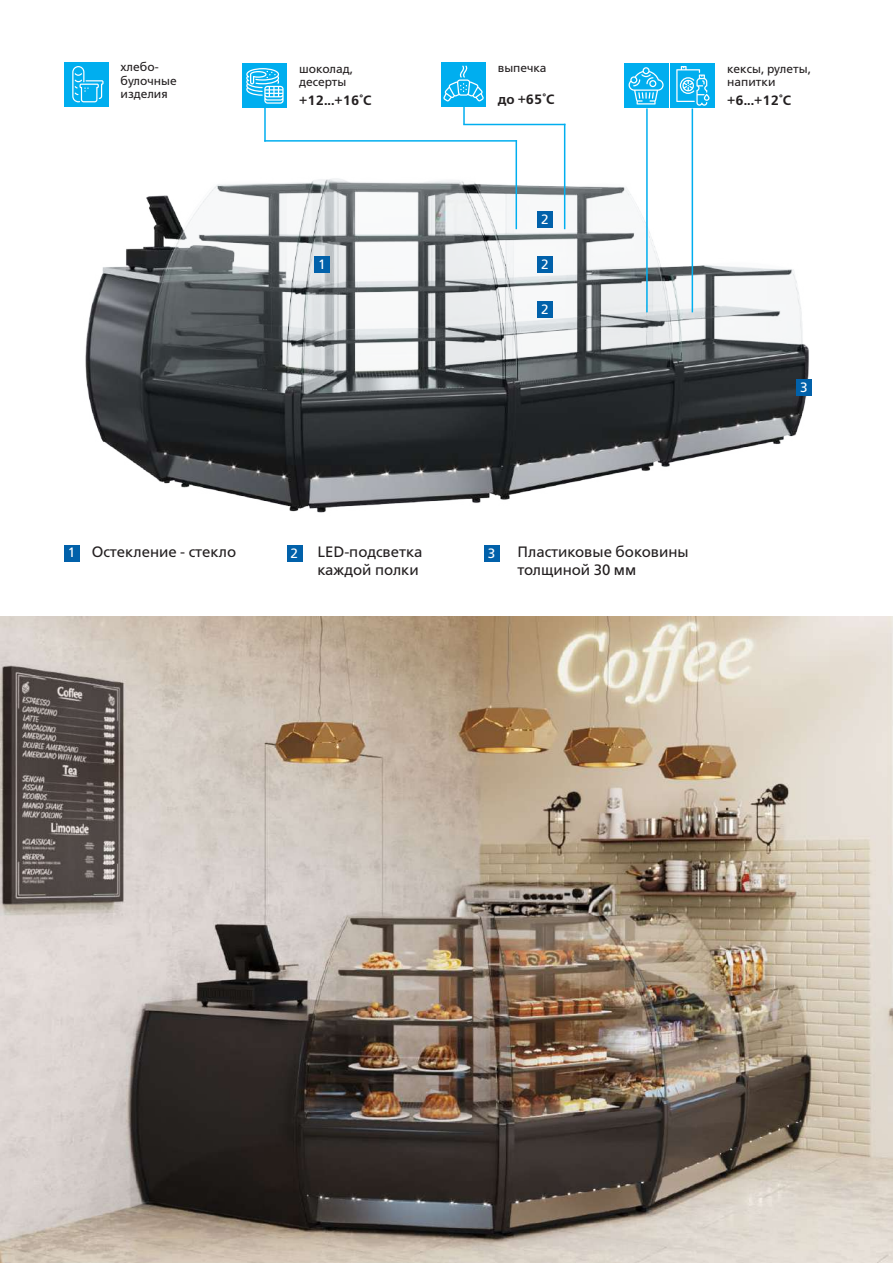
<style>
.page{position:relative;width:893px;height:1263px;background:#fff}
.page>*{position:absolute;margin:0;border:0;box-sizing:border-box;transform-origin:0 0}
.t1{font:15px/18px "Free Set C";color:#231f20}
.t2{font:700 13.5px "Free Set C";color:#231f20}
.t3{font:13.5px "Free Set C";color:#fff}
.t4{font:12px/13.5px "Free Set C";color:#231f20}
.s1{font-size:13.5px;color:#fff}
</style>
<div class="page">
<img style="left:85px;top:121px;width:727px;height:392px">
<img style="left:0;top:617px;width:893px;height:646px">
<div style="left:64px;top:545px;width:16px;height:16px;background:#0161aa"></div>
<div style="left:287px;top:545px;width:16px;height:16px;background:#0161aa"></div>
<div style="left:484px;top:545px;width:16px;height:16px;background:#0161aa"></div>
<div style="left:314px;top:256px;width:16px;height:17px;background:#0161aa"></div>
<div style="left:797px;top:379px;width:15px;height:16px;background:#0161aa"></div>
<div style="left:537px;top:211px;width:16px;height:16px;background:#0161aa"></div>
<div style="left:537px;top:256px;width:16px;height:17px;background:#0161aa"></div>
<div style="left:537px;top:302px;width:16px;height:16px;background:#0161aa"></div>
<div style="left:624px;top:64px;width:44px;height:44px;background:#00aeef"></div>
<svg style="left:629px;top:67px;width:35px;height:38px"></svg>
<div style="left:671px;top:64px;width:44px;height:44px;background:#00aeef"></div>
<svg style="left:676px;top:66px;width:34px;height:40px"></svg>
<div style="left:64px;top:62px;width:45px;height:44px;background:#00aeef"></div>
<svg style="left:72px;top:66px;width:32px;height:36px"></svg>
<div style="left:441px;top:63px;width:45px;height:44px;background:#00aeef"></div>
<div style="left:243px;top:64px;width:44px;height:44px;background:#00aeef"></div>
<svg style="left:246px;top:68px;width:38px;height:36px"></svg>
<hr style="left:264px;top:106px;width:2px;height:36px;background:#00aeef">
<svg style="left:443px;top:66px;width:41px;height:58px"></svg>
<hr style="left:264px;top:140px;width:253px;height:2px;background:#00aeef">
<hr style="left:516px;top:140px;width:1px;height:89px;background:#00aeef">
<hr style="left:564px;top:124px;width:1px;height:105px;background:#00aeef">
<hr style="left:463px;top:124px;width:102px;height:1px;background:#00aeef">
<hr style="left:646px;top:108px;width:2px;height:204px;background:#00aeef">
<hr style="left:692px;top:109px;width:1px;height:203px;background:#00aeef">
<p class="t4" style="left:121px;top:60px;width:58px">хлебо&shy;булочные изделия</p>
<p class="t4" style="left:498px;top:61px;width:50px">выпечка</p>
<p class="t4" style="left:299px;top:62px;width:55px">шоколад, десерты</p>
<p class="t2" style="left:299px;top:92px;width:74px">+12...+16°С</p>
<p class="t2" style="left:498px;top:91px;width:59px">до +65°С</p>
<p class="t3" style="left:318px;top:257px;width:9px">1</p>
<p class="t3" style="left:541px;top:211px;width:9px">2</p>
<p class="t3" style="left:541px;top:257px;width:9px">2</p>
<p class="t3" style="left:541px;top:302px;width:9px">2</p>
<p class="t4" style="left:727px;top:62px;width:85px">кексы, рулеты, напитки</p>
<p class="t2" style="left:727px;top:92px;width:66px">+6...+12°С</p>
<p class="t3" style="left:800px;top:380px;width:9px">3</p>
<p class="t1" style="left:317px;top:543px;width:106px">LED-подсветка каждой полки</p>
<p class="t1" style="left:517px;top:543px;width:173px">Пластиковые боковины толщиной 30 мм</p>
<p class="t1" style="left:68px;top:543px;width:170px"><span class="s1">1</span> Остекление - стекло</p>
<p class="t3" style="left:291px;top:546px;width:9px">2</p>
<p class="t3" style="left:488px;top:546px;width:9px">3</p>
</div>
